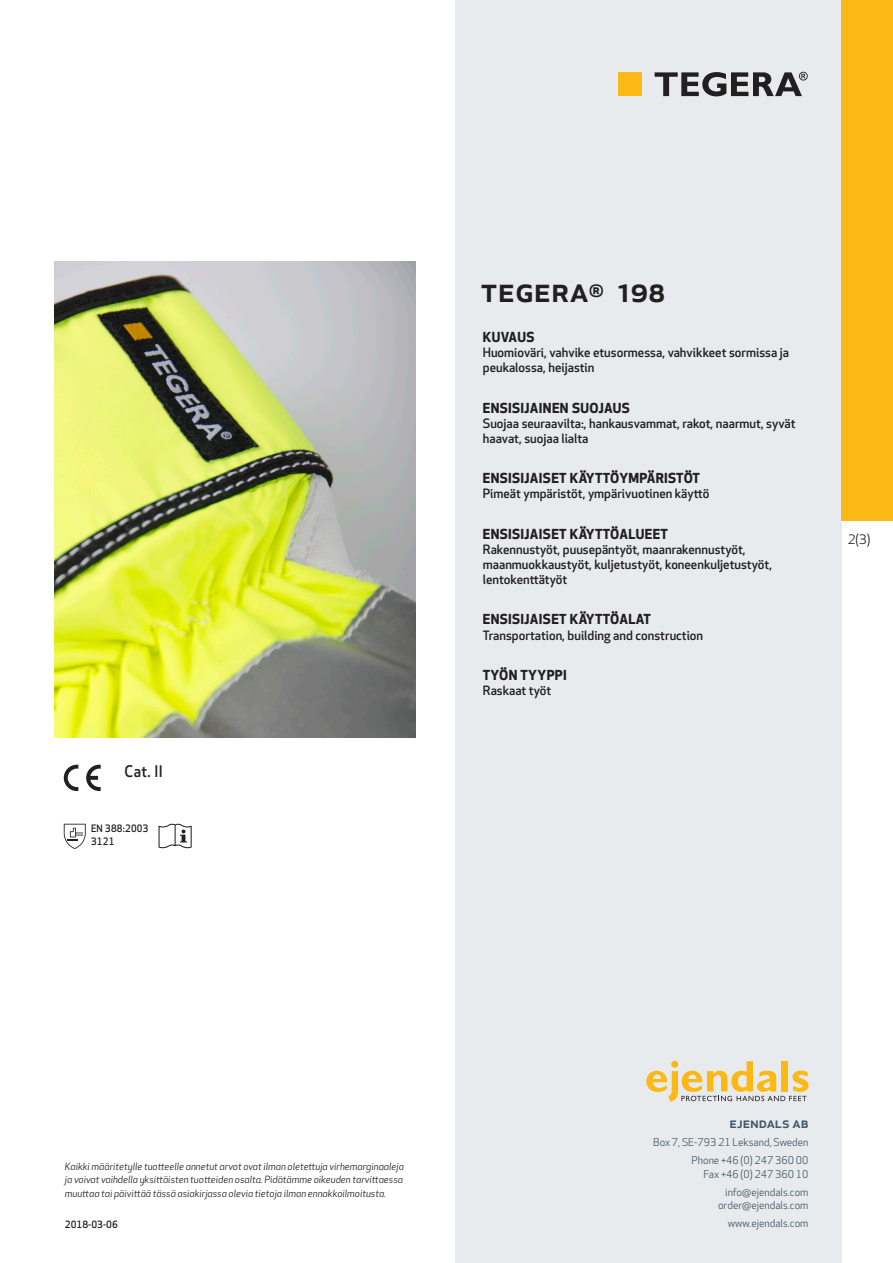
<style>
.page{position:relative;width:893px;height:1263px;background:#fff}
.page>*{position:absolute;margin:0;border:0;box-sizing:border-box;transform-origin:0 0}
.prodname{font:500 34.5px "Apex New";color:#231f20}
.Artikel{font:500 15.6px "Apex New";color:#231f20;scale:.95 1}
.t1{font:500 15px "Apex New";color:#405968}
.Funktion_body{font:700 13.5px "Apex New";letter-spacing:.025em;color:#231f20}
.t2{font:12.75px "Apex New";color:#231f20}
.Funktion_body-2{font:500 12.6px/15px "Apex New";color:#231f20}
.t3{font:10.5px/18px "Apex New";color:#405968;text-align:right}
.Artikel-2{font:500 10.05px/13.2px "Apex New";letter-spacing:.025em;color:#231f20;scale:.95 1}
.t4{font:italic 9.75px/13.5px "Apex New";color:#231f20;text-align:justify}
.Sidfot_datum{font:500 9.75px "Apex New";color:#231f20}
</style>
<div class="page">
<div style="left:455px;top:0;width:387px;height:1263px;background:#e8ebee"></div>
<svg style="left:646px;top:1061px;width:162px;height:40px"></svg>
<div style="left:842px;top:0;width:51px;height:520px;background:#fcb814"></div>
<div style="left:618px;top:72px;width:24px;height:24px;background:#fcb814"></div>
<svg style="left:655px;top:72px;width:153px;height:24px"></svg>
<svg style="left:86px;top:765px;width:15px;height:26px"></svg>
<svg style="left:64px;top:765px;width:14px;height:26px"></svg>
<svg style="left:64px;top:824px;width:22px;height:25px"></svg>
<svg style="left:159px;top:824px;width:33px;height:24px"></svg>
<img style="left:54px;top:261px;width:361px;height:477px">
<p class="Artikel" style="left:125px;top:761px;width:42px">Cat. II</p>
<p class="Artikel-2" style="left:91px;top:821px;width:62px">EN 388:2003<br>3121</p>
<p class="prodname" style="left:480px;top:266px;width:186px">TEGERA<sup>®</sup> 198</p>
<p class="Funktion_body" style="left:483px;top:327px;width:53px">KUVAUS</p>
<p class="Funktion_body-2" style="left:483px;top:345px;width:308px">Huomioväri, vahvike etusormessa, vahvikkeet sormissa ja peukalossa, heijastin</p>
<p class="Funktion_body" style="left:483px;top:398px;width:149px">ENSISIJAINEN SUOJAUS</p>
<p class="Funktion_body-2" style="left:483px;top:415px;width:314px">Suojaa seuraavilta:, hankausvammat, rakot, naarmut, syvät haavat, suojaa lialta</p>
<p class="Funktion_body" style="left:483px;top:468px;width:219px">ENSISIJAISET KÄYTTÖYMPÄRISTÖT</p>
<p class="Funktion_body-2" style="left:483px;top:486px;width:228px">Pimeät ympäristöt, ympärivuotinen käyttö</p>
<p class="Funktion_body" style="left:483px;top:524px;width:187px">ENSISIJAISET KÄYTTÖALUEET</p>
<p class="Funktion_body-2" style="left:483px;top:541px;width:291px">Rakennustyöt, puusepäntyöt, maanrakennustyöt, maanmuokkaustyöt, kuljetustyöt, koneenkuljetustyöt, lentokenttätyöt</p>
<p class="Funktion_body" style="left:483px;top:610px;width:170px">ENSISIJAISET KÄYTTÖALAT</p>
<p class="Funktion_body-2" style="left:483px;top:627px;width:222px">Transportation, building and construction</p>
<p class="Funktion_body" style="left:483px;top:665px;width:85px">TYÖN TYYPPI</p>
<p class="Funktion_body-2" style="left:483px;top:683px;width:70px">Raskaat työt</p>
<p class="t2" style="left:848px;top:531px;width:24px">2(3)</p>
<p class="t4" style="left:65px;top:1159px;width:340px">Kaikki määritetylle tuotteelle annetut arvot ovat ilman oletettuja virhemarginaaleja ja voivat vaihdella yksittäisten tuotteiden osalta. Pidätämme oikeuden tarvittaessa muuttaa tai päivittää tässä asiakirjassa olevia tietoja ilman ennakkoilmoitusta.</p>
<p class="Sidfot_datum" style="left:65px;top:1218px;width:54px">2018-03-06</p>
<p class="t1" style="left:729px;top:1113px;width:80px">ejendals ab</p>
<p class="t3" style="left:653px;top:1133px;width:157px">Box 7, SE-793 21 Leksand, Sweden<br>Phone +46 (0) 247 360 00</p>
<p class="t3" style="left:703px;top:1165px;width:107px">Fax +46 (0) 247 360 10 info@ejendals.com</p>
<p class="t3" style="left:718px;top:1196px;width:92px">order@ejendals.com</p>
<p class="t3" style="left:728px;top:1215px;width:82px">www.ejendals.com</p>
</div>
